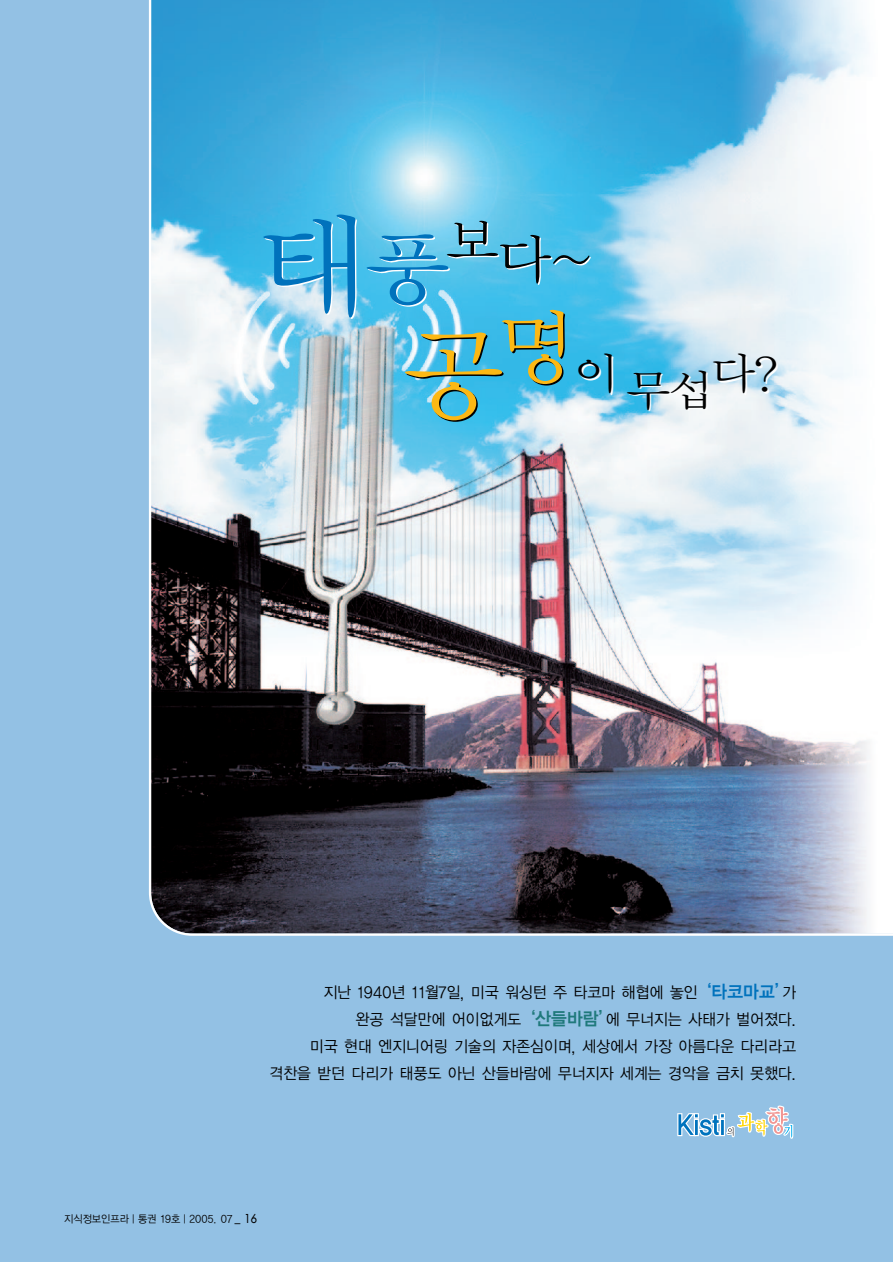
<style>
.page{position:relative;width:893px;height:1262px;background:#fff}
.page>*{position:absolute;margin:0;border:0;box-sizing:border-box;transform-origin:0 0}
.t1{font:111px "Y Mj O12";color:#0072bc;scale:1.1 1}
.t2{font:52.5px "Y Mj O12";color:#000;scale:1.1 1}
.t3{font:42.9px "Y Mj O12";color:#000;scale:1.1 1}
.t4{font:15.75px/27px "YGO12";letter-spacing:-.07em;color:#000;text-align:right;scale:.95 1}
.t5{font:10.5px "YGO12";letter-spacing:-.07em;color:#000;scale:.95 1}
.s1{font-size:81px;color:#fff}
.s2{font-size:102px;color:#fcb814}
.s3{font-family:"YGO14";font-size:18px;color:#0072bc}
.s4{font-family:"YGO14";font-size:18px;color:#1f797b}
.s5{font-family:"Arial"}
.s6{font-family:"Futura";font-size:12px}
</style>
<div class="page">
<div style="left:0;top:0;width:892px;height:1262px;background:#93c1e4"></div>
<img style="left:149px;top:0;width:743px;height:935px">
<svg style="left:677px;top:1105px;width:117px;height:34px"></svg>
<h1 class="t1" style="left:253px;top:215px;width:184px">태<span class="s1">풍</span></h1>
<h2 class="t2" style="left:443px;top:235px;width:139px">보다~</h2>
<h3 class="t3" style="left:400px;top:354px;width:347px"><span class="s2">공</span><sup>명</sup>이 무섭다?</h3>
<p class="t4" style="left:269px;top:980px;width:557px">지난 1940년 11월7일, 미국 워싱턴 주 타코마 해협에 놓인<span class="s3">‘타코마교’</span>가<br>완공 석달만에 어이없게도<span class="s4">‘산들바람’</span>에 무너지는 사태가 벌어졌다.<br>미국 현대 엔지니어링 기술의 자존심이며, 세상에서 가장 아름다운 다리라고 격찬을 받던 다리가 태풍도 아닌 산들바람에 무너지자 세계는 경악을 금치 못했다.</p>
<p class="t5" style="left:64px;top:1214px;width:205px">지식정보인프라 | 통권 19호 | 2005. 07 <span class="s5">_</span> <span class="s6">16</span></p>
</div>
